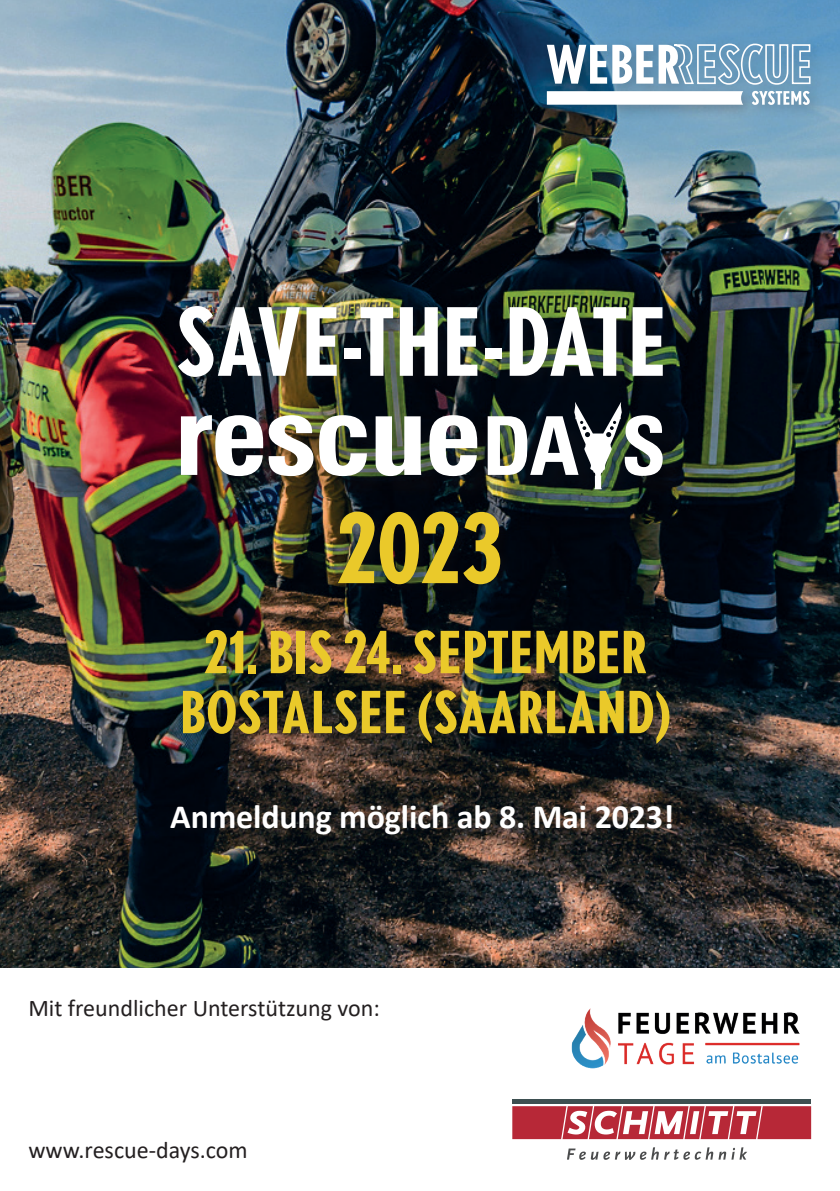
<style>
.page{position:relative;width:840px;height:1191px;background:#fff}
.page>*{position:absolute;margin:0;border:0;box-sizing:border-box;transform-origin:0 0}
.t1{font:700 condensed 96px "Nobel";color:#eac92a}
.t2{font:700 condensed 94px "Nobel";letter-spacing:-.005em;color:#fff}
.t3{font:700 condensed 58px/60px "Nobel";color:#eac92a;text-align:center}
.t4{font:700 34px "Calibri";letter-spacing:-.005em;color:#fff}
.t5{font:24px "Calibri";color:#231f20}
</style>
<div class="page">
<img style="left:0;top:0;width:839px;height:968px">
<div style="left:185px;top:407px;width:503px;height:108px;background:#231f20;opacity:.2"></div>
<svg style="left:487px;top:402px;width:175px;height:87px"></svg>
<img style="left:181px;top:415px;width:132px;height:61px">
<svg style="left:319px;top:415px;width:48px;height:61px"></svg>
<svg style="left:375px;top:416px;width:46px;height:60px"></svg>
<svg style="left:429px;top:415px;width:48px;height:61px"></svg>
<div style="left:540px;top:37px;width:284px;height:83px;background:#231f20;opacity:.25"></div>
<svg style="left:546px;top:43px;width:264px;height:62px"></svg>
<img style="left:571px;top:1008px;width:229px;height:61px">
<svg style="left:567px;top:1147px;width:145px;height:12px"></svg>
<svg style="left:718px;top:1151px;width:7px;height:8px"></svg>
<svg style="left:731px;top:1147px;width:15px;height:12px"></svg>
<hr style="left:512px;top:1099px;width:298px;height:4px;background:#3d4f51">
<svg style="left:512px;top:1106px;width:298px;height:33px"></svg>
<div style="left:176px;top:623px;width:508px;height:134px;background:#231f20;opacity:.2"></div>
<div style="left:165px;top:798px;width:520px;height:50px;background:#231f20;opacity:.2"></div>
<div style="left:172px;top:299px;width:505px;height:93px;background:#231f20;opacity:.2"></div>
<div style="left:332px;top:505px;width:183px;height:94px;background:#231f20;opacity:.2"></div>
<h2 class="t2" style="left:175px;top:287px;width:493px">SAVE-THE-DATE</h2>
<h1 class="t1" style="left:336px;top:492px;width:169px">2023</h1>
<h3 class="t3" style="left:180px;top:621px;width:492px">21. BIS 24. SEPTEMBER<br>BOSTALSEE (SAARLAND)</h3>
<h3 class="t4" style="left:170px;top:792px;width:505px">Anmeldung möglich ab 8. Mai 2023!</h3>
<p class="t5" style="left:28px;top:991px;width:353px">Mit freundlicher Unterstützung von:</p>
<p class="t5" style="left:28px;top:1133px;width:221px">www.rescue-days.com</p>
</div>
